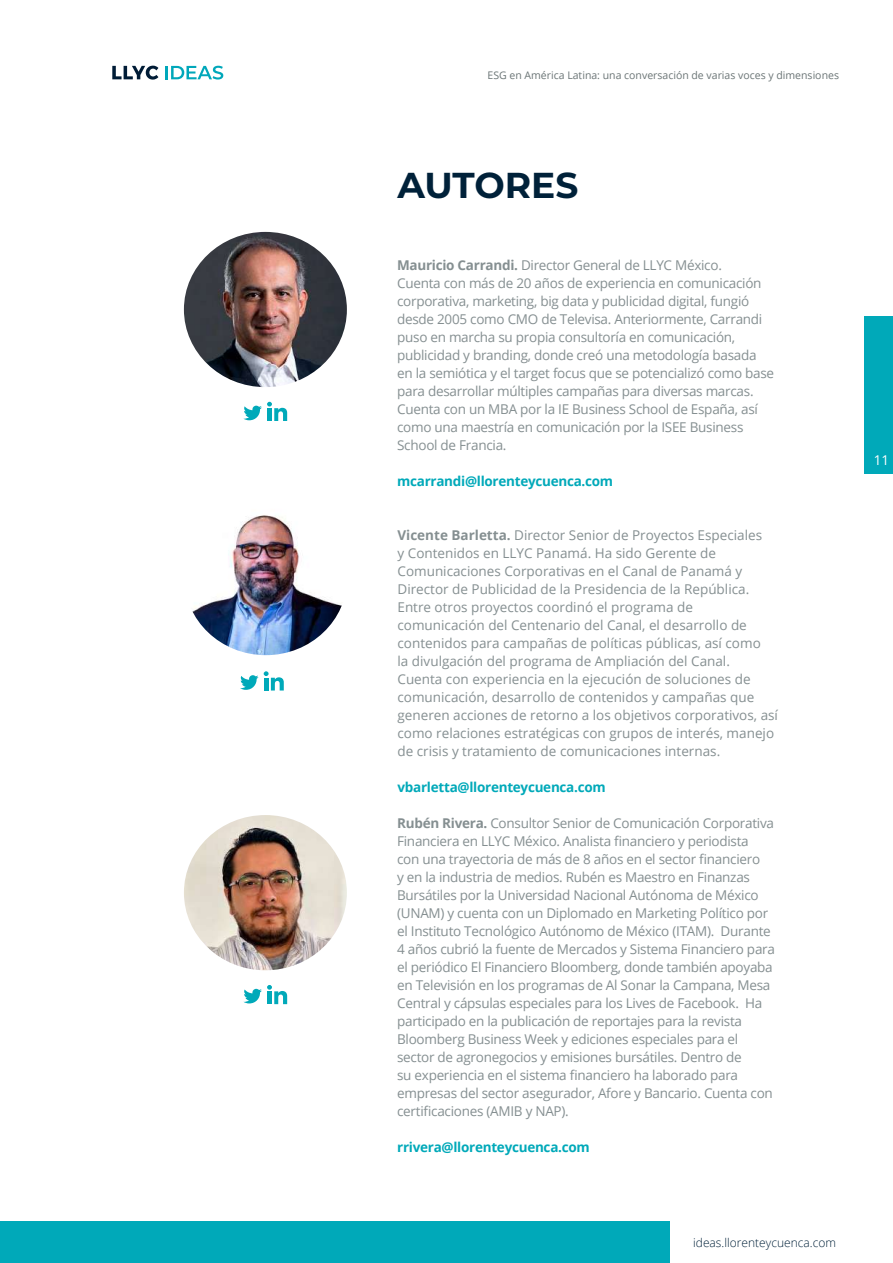
<style>
.page{position:relative;width:893px;height:1263px;background:#fff}
.page>*{position:absolute;margin:0;border:0;box-sizing:border-box;transform-origin:0 0}
.t1{font:700 36px "Montserrat";letter-spacing:-.005em;color:#002139}
.t2{font:13.5px/18px "Open Sans";letter-spacing:-.02em;color:#858f91}
.t3{font:13.5px/18px "Open Sans";color:#858f91}
.t4{font:700 13.5px "Open Sans";letter-spacing:-.02em;color:#00a9b9}
.t5{font:13.5px "Open Sans";color:#fff}
.t6{font:300 12px "Open Sans";color:#002139}
.t7{font:10.5px "Open Sans";color:#6b7576}
.s1{font-weight:700}
</style>
<div class="page">
<div style="left:864px;top:316px;width:29px;height:158px;background:#00a9b9"></div>
<div style="left:0;top:1221px;width:669px;height:42px;background:#00a9b9"></div>
<img style="left:184px;top:232px;width:163px;height:155px">
<img style="left:192px;top:515px;width:150px;height:140px">
<svg style="left:165px;top:66px;width:58px;height:14px"></svg>
<svg style="left:112px;top:66px;width:46px;height:14px"></svg>
<svg style="left:243px;top:402px;width:44px;height:19px"></svg>
<img style="left:184px;top:815px;width:163px;height:155px">
<svg style="left:243px;top:985px;width:44px;height:19px"></svg>
<svg style="left:240px;top:671px;width:44px;height:19px"></svg>
<p class="t7" style="left:487px;top:68px;width:353px">ESG en América Latina: una conversación de varias voces y dimensiones</p>
<h1 class="t1" style="left:398px;top:159px;width:182px">AUTORES</h1>
<p class="t2" style="left:397px;top:256px;width:379px"><span class="s1">Mauricio Carrandi.</span> Director General de LLYC México.<br>Cuenta con más de 20 años de experiencia en comunicación corporativa, marketing, big data y publicidad digital, fungió desde 2005 como CMO de Televisa. Anteriormente, Carrandi puso en marcha su propia consultoría en comunicación, publicidad y branding, donde creó una metodología basada en la semiótica y el target focus que se potencializó como base para desarrollar múltiples campañas para diversas marcas.<br>Cuenta con un MBA por la IE Business School de España, así como una maestría en comunicación por la ISEE Business School de Francia.</p>
<p class="t4" style="left:397px;top:472px;width:218px">mcarrandi@llorenteycuenca.com</p>
<p class="t3" style="left:397px;top:526px;width:382px"><span class="s1">Vicente Barletta.</span> Director Senior de Proyectos Especiales<br>y Contenidos en LLYC Panamá. Ha sido Gerente de Comunicaciones Corporativas en el Canal de Panamá y Director de Publicidad de la Presidencia de la República.<br>Entre otros proyectos coordinó el programa de comunicación del Centenario del Canal, el desarrollo de contenidos para campañas de políticas públicas, así como<br>la divulgación del programa de Ampliación del Canal.<br>Cuenta con experiencia en la ejecución de soluciones de comunicación, desarrollo de contenidos y campañas que generen acciones de retorno a los objetivos corporativos, así como relaciones estratégicas con grupos de interés, manejo de crisis y tratamiento de comunicaciones internas.</p>
<p class="t4" style="left:397px;top:778px;width:210px">vbarletta@llorenteycuenca.com</p>
<p class="t2" style="left:397px;top:814px;width:379px"><span class="s1">Rubén Rivera.</span> Consultor Senior de Comunicación Corporativa Financiera en LLYC México. Analista financiero y periodista<br>con una trayectoria de más de 8 años en el sector financiero<br>y en la industria de medios. Rubén es Maestro en Finanzas Bursátiles por la Universidad Nacional Autónoma de México (UNAM) y cuenta con un Diplomado en Marketing Político por el Instituto Tecnológico Autónomo de México (ITAM). Durante 4 años cubrió la fuente de Mercados y Sistema Financiero para el periódico El Financiero Bloomberg, donde también apoyaba en Televisión en los programas de Al Sonar la Campana, Mesa Central y cápsulas especiales para los Lives de Facebook. Ha participado en la publicación de reportajes para la revista Bloomberg Business Week y ediciones especiales para el sector de agronegocios y emisiones bursátiles. Dentro de<br>su experiencia en el sistema financiero ha laborado para empresas del sector asegurador, Afore y Bancario. Cuenta con certificaciones (AMIB y NAP).</p>
<p class="t4" style="left:397px;top:1138px;width:194px">rrivera@llorenteycuenca.com</p>
<p class="t6" style="left:693px;top:1234px;width:144px">ideas.llorenteycuenca.com</p>
<p class="t5" style="left:874px;top:451px;width:17px">11</p>
</div>
